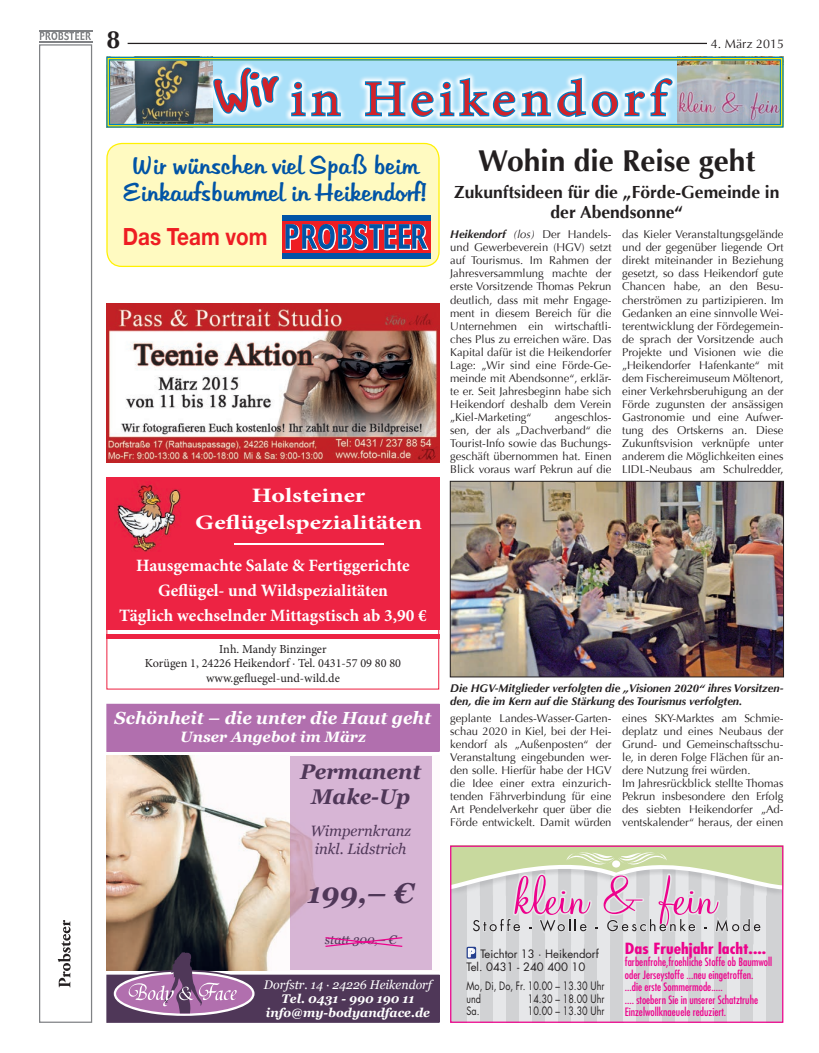
<style>
.page{position:relative;width:819px;height:1053px;background:#fff}
.page>*{position:absolute;margin:0;border:0;box-sizing:border-box;transform-origin:0 0}
.t1{font:50px "Minion Pro";letter-spacing:.1em;color:#d1232a;scale:1.1 1}
.t2{font:700 30px "Optima";color:#231f20}
.t3{font:italic 700 28.75px "Georgia";color:#4f3758}
.t4{font:700 25px "Optima";color:#231f20}
.t5{font:700 23.75px "Helvetica Neue";color:#ee1d23;scale:.87 1}
.t6{font:22.5px/27px "Hudson";color:#0154a6;text-align:center}
.t7{font:italic 700 21.25px/25.5px "Georgia";color:#4f3758;text-align:center}
.t8{font:700 20.5px/26.8px "Minion Pro";color:#fff;text-align:center;scale:1.26 1}
.t9{font:700 17.5px/20px "Optima";color:#231f20;text-align:center}
.t10{font:italic 700 17.5px "Georgia";color:#fff}
.t11{font:700 17.38px/25px "Minion Pro";color:#fff;text-align:center}
.t12{font:italic 15px/18px "Georgia";color:#4f3758}
.t13{font:700 condensed 15px "Futura";color:#ed028c;scale:1.2 1}
.t14{font:italic 700 15px "Georgia";color:#fff}
.t15{font:italic 700 12.5px/13.8px "Georgia";color:#fff;text-align:center}
.t16{font:italic 12.5px "Georgia";color:#4f3758}
.t17{font:12.5px "Optima";color:#231f20}
.t18{font:12.25px/14.8px "Minion Pro";color:#231f20;text-align:center}
.t19{font:900 11.75px "Avenir";color:#fff}
.t20{font:11.25px/13px "Optima";color:#231f20;text-align:justify}
.t21{font:condensed 11.25px/12.5px "Futura";color:#ed028c}
.t22{font:italic 700 11.25px/13px "Optima";color:#231f20}
.t23{font:11.25px/12.5px "Futura";color:#231f20;scale:.8 1}
.t24{font:11.25px/12.5px "Futura";color:#231f20}
.s1{font-weight:700;font-style:italic}
.s2{font-style:italic}
.s3{font-weight:400}
</style>
<div class="page">
<hr style="left:128px;top:43px;width:581px;height:1px;background:#231f20">
<div style="left:707px;top:36px;width:76px;height:12px;background:#fff"></div>
<div style="left:39px;top:44px;width:53px;height:978px;border:1px solid #808285"></div>
<svg style="left:58px;top:920px;width:13px;height:67px"></svg>
<svg style="left:40px;top:32px;width:51px;height:8px"></svg>
<hr style="left:39px;top:30px;width:53px;height:1px;background:#808285">
<hr style="left:39px;top:41px;width:53px;height:1px;background:#808285">
<div style="left:450px;top:845px;width:17px;height:177px;background:#d1d2d4"></div>
<div style="left:467px;top:845px;width:13px;height:176px;background:#e6e7e9"></div>
<div style="left:480px;top:845px;width:13px;height:177px;background:#d1d2d4"></div>
<div style="left:493px;top:845px;width:13px;height:177px;background:#e6e7e9"></div>
<div style="left:506px;top:845px;width:13px;height:177px;background:#d1d2d4"></div>
<div style="left:519px;top:845px;width:13px;height:177px;background:#e6e7e9"></div>
<div style="left:532px;top:845px;width:13px;height:177px;background:#d1d2d4"></div>
<div style="left:545px;top:845px;width:13px;height:177px;background:#e6e7e9"></div>
<div style="left:558px;top:845px;width:13px;height:177px;background:#d1d2d4"></div>
<div style="left:571px;top:845px;width:13px;height:177px;background:#e6e7e9"></div>
<div style="left:584px;top:845px;width:13px;height:177px;background:#d1d2d4"></div>
<div style="left:597px;top:845px;width:13px;height:177px;background:#e6e7e9"></div>
<div style="left:610px;top:845px;width:13px;height:177px;background:#d1d2d4"></div>
<div style="left:623px;top:845px;width:13px;height:176px;background:#e6e7e9"></div>
<div style="left:636px;top:845px;width:13px;height:176px;background:#d1d2d4"></div>
<div style="left:649px;top:845px;width:13px;height:177px;background:#e6e7e9"></div>
<div style="left:662px;top:845px;width:13px;height:177px;background:#d1d2d4"></div>
<div style="left:675px;top:845px;width:13px;height:177px;background:#e6e7e9"></div>
<div style="left:688px;top:845px;width:13px;height:177px;background:#d1d2d4"></div>
<div style="left:701px;top:845px;width:13px;height:177px;background:#e6e7e9"></div>
<div style="left:714px;top:845px;width:13px;height:177px;background:#d1d2d4"></div>
<div style="left:727px;top:845px;width:13px;height:177px;background:#e6e7e9"></div>
<div style="left:740px;top:845px;width:13px;height:176px;background:#d1d2d4"></div>
<div style="left:753px;top:845px;width:13px;height:177px;background:#e6e7e9"></div>
<div style="left:766px;top:845px;width:17px;height:177px;background:#d1d2d4"></div>
<svg style="left:450px;top:845px;width:333px;height:112px"></svg>
<div style="left:107px;top:975px;width:332px;height:47px;background:#4f3758"></div>
<div style="left:106px;top:974px;width:333px;height:48px;border:1px solid #4f3758"></div>
<img style="left:106px;top:755px;width:326px;height:215px">
<svg style="left:112px;top:951px;width:144px;height:65px"></svg>
<div style="left:107px;top:704px;width:332px;height:47px;background:#b16fae"></div>
<div style="left:106px;top:703px;width:333px;height:49px;border:1px solid #b16fae"></div>
<div style="left:290px;top:756px;width:142px;height:213px;background:#d7b5d5"></div>
<svg style="left:324px;top:936px;width:79px;height:11px"></svg>
<div style="left:106px;top:477px;width:333px;height:161px;background:#ed2343"></div>
<hr style="left:106px;top:630px;width:333px;height:3px;background:#fff">
<div style="left:106px;top:488px;width:333px;height:201px;border:1px solid #ed2343"></div>
<hr style="left:234px;top:543px;width:149px;height:2px;background:#fff">
<img style="left:114px;top:484px;width:68px;height:67px">
<img style="left:106px;top:303px;width:333px;height:159px">
<img style="left:106px;top:57px;width:677px;height:71px">
<div style="left:109px;top:59px;width:672px;height:66px;border:1px solid #007ec5"></div>
<svg style="left:342px;top:71px;width:336px;height:52px;background:#afe1f8"></svg>
<svg style="left:363px;top:76px;width:311px;height:43px;background:#9ad0ed"></svg>
<div style="left:107px;top:143px;width:332px;height:123px;background:#fffac1;border-radius:15px"></div>
<div style="left:106px;top:143px;width:333px;height:124px;border:1px solid #fff101;border-radius:15px"></div>
<div style="left:283px;top:221px;width:148px;height:33px;background:#ee1d23"></div>
<svg style="left:285px;top:224px;width:144px;height:27px"></svg>
<div style="left:283px;top:215px;width:148px;height:6px;background:#0154a6"></div>
<div style="left:283px;top:254px;width:148px;height:5px;background:#0154a6"></div>
<img style="left:452px;top:483px;width:329px;height:192px">
<div style="left:450px;top:481px;width:333px;height:196px;border:1px solid #231f20"></div>
<svg style="left:203px;top:57px;width:139px;height:71px;background:#9bcfdf"></svg>
<h3 class="t4" style="left:106px;top:25px;width:15px">8</h3>
<p class="t17" style="left:711px;top:36px;width:74px">4. März 2015</p>
<p class="t1" style="left:290px;top:66px;width:343px">in Heikendorf</p>
<p class="t6" style="left:123px;top:151px;width:306px">Wir wünschen viel Spaß beim<br>Einkaufsbummel in Heikendorf!</p>
<p class="t5" style="left:123px;top:221px;width:168px">Das Team vom</p>
<p class="t20" style="left:450px;top:228px;width:163px"><span class="s1">Heikendorf</span> <span class="s2">(los)</span> Der Handels&shy;und Gewerbeverein (HGV) setzt auf Tourismus. Im Rahmen der Jahresversammlung machte der erste Vorsitzende Thomas Pekrun deutlich, dass mit mehr Engage&shy;ment in diesem Bereich für die Unternehmen ein wirtschaftli&shy;ches Plus zu erreichen wäre. Das Kapital dafür ist die Heikendorfer Lage: „Wir sind eine Förde-Ge&shy;meinde mit Abendsonne“, erklär&shy;te er. Seit Jahresbeginn habe sich Heikendorf deshalb dem Verein „Kiel-Marketing“</p>
<p class="t2" style="left:478px;top:143px;width:279px">Wohin die Reise geht</p>
<p class="t9" style="left:454px;top:182px;width:327px">Zukunftsideen für die „Förde-Gemeinde in der Abendsonne“</p>
<p class="t20" style="left:622px;top:228px;width:163px">das Kieler Veranstaltungsgelände und der gegenüber liegende Ort direkt miteinander in Beziehung gesetzt, so dass Heikendorf gute Chancen habe, an den Besu&shy;cherströmen zu partizipieren. Im Gedanken an eine sinnvolle Wei&shy;terentwicklung der Fördegemein&shy;de sprach der Vorsitzende auch Projekte und Visionen wie die „Heikendorfer Hafenkante“ mit dem Fischereimuseum Möltenort, einer Verkehrsberuhigung an der Förde zugunsten der ansässigen Gastronomie und eine Aufwer&shy;tung des Ortskerns an. Diese Zukunftsvision verknüpfe unter anderem die Möglichkeiten eines LIDL-Neubaus am Schulredder,</p>
<p class="t20" style="left:450px;top:411px;width:163px;text-indent:105px">angeschlos&shy;sen, der als „Dachverband“ die Tourist-Info sowie das Buchungs&shy;geschäft übernommen hat. Einen Blick voraus warf Pekrun auf die</p>
<p class="t8" style="left:195px;top:482px;width:181px">Holsteiner<br>Geflügelspezialitäten</p>
<p class="t11" style="left:119px;top:552px;width:309px">Hausgemachte Salate &amp; Fertiggerichte<br>Geflügel- und Wildspezialitäten<br>Täglich wechselnder Mittagstisch ab 3,90 €</p>
<p class="t18" style="left:145px;top:641px;width:258px">Inh. Mandy Binzinger<br>Korügen 1, 24226 Heikendorf · Tel. 0431-57 09 80 80 www.gefluegel-und-wild.de</p>
<p class="t10" style="left:115px;top:705px;width:318px">Schönheit – die unter die Haut geht</p>
<p class="t14" style="left:180px;top:725px;width:187px">Unser Angebot im März</p>
<p class="t7" style="left:300px;top:757px;width:123px">Permanent<br>Make-Up</p>
<p class="t12" style="left:310px;top:821px;width:102px">Wimpernkranz inkl. Lidstrich</p>
<p class="t3" style="left:307px;top:871px;width:108px">199,– €</p>
<p class="t16" style="left:325px;top:930px;width:73px">statt 300,– €</p>
<p class="t15" style="left:264px;top:977px;width:169px"><span class="s3">Dorfstr. 14 · 24226 Heikendorf<br></span>Tel. 0431 - 990 190 11 info@my-bodyandface.de</p>
<p class="t22" style="left:450px;top:682px;width:335px">Die HGV-Mitglieder verfolgten die „Visionen 2020“ ihres Vorsitzen&shy;den, die im Kern auf die Stärkung des Tourismus verfolgten.</p>
<p class="t20" style="left:450px;top:711px;width:163px">geplante Landes-Wasser-Garten&shy;schau 2020 in Kiel, bei der Hei&shy;kendorf als „Außenposten“ der Veranstaltung eingebunden wer&shy;den solle. Hierfür habe der HGV die Idee einer extra einzurich&shy;tenden Fährverbindung für eine Art Pendelverkehr quer über die Förde entwickelt. Damit würden</p>
<p class="t20" style="left:622px;top:711px;width:163px;text-align:left">eines SKY-Marktes am Schmie&shy;deplatz und eines Neubaus der<br>Grund- und Gemeinschaftsschu&shy;le, in deren Folge Flächen für an&shy;dere Nutzung frei würden.<br>Im Jahresrückblick stellte Thomas<br>Pekrun insbesondere den Erfolg des siebten Heikendorfer „Ad&shy;ventskalender“ heraus, der einen</p>
<p class="t19" style="left:467px;top:942px;width:9px">P</p>
<p class="t13" style="left:625px;top:938px;width:119px">Das Fruehjahr lacht....</p>
<p class="t21" style="left:625px;top:955px;width:149px">farbenfrohe,froehliche Stoffe ob Baumwoll oder Jerseystoffe ...neu eingetroffen. ...die erste Sommermode.....<br>.... stoebern Sie in unserer Schatztruhe Einzelwollknaeuele reduziert.</p>
<p class="t24" style="left:466px;top:947px;width:134px;text-indent:14px">Teichtor 13 · Heikendorf<br>Tel. 0431 - 240 400 10</p>
<p class="t23" style="left:466px;top:979px;width:174px">Mo, Di, Do, Fr. 10.00 – 13.30 Uhr und</p>
<p class="t23" style="left:528px;top:992px;width:97px">14.30 – 18.00 Uhr</p>
<p class="t23" style="left:466px;top:1004px;width:18px">Sa.</p>
<p class="t23" style="left:528px;top:1004px;width:97px">10.00 – 13.30 Uhr</p>
</div>
